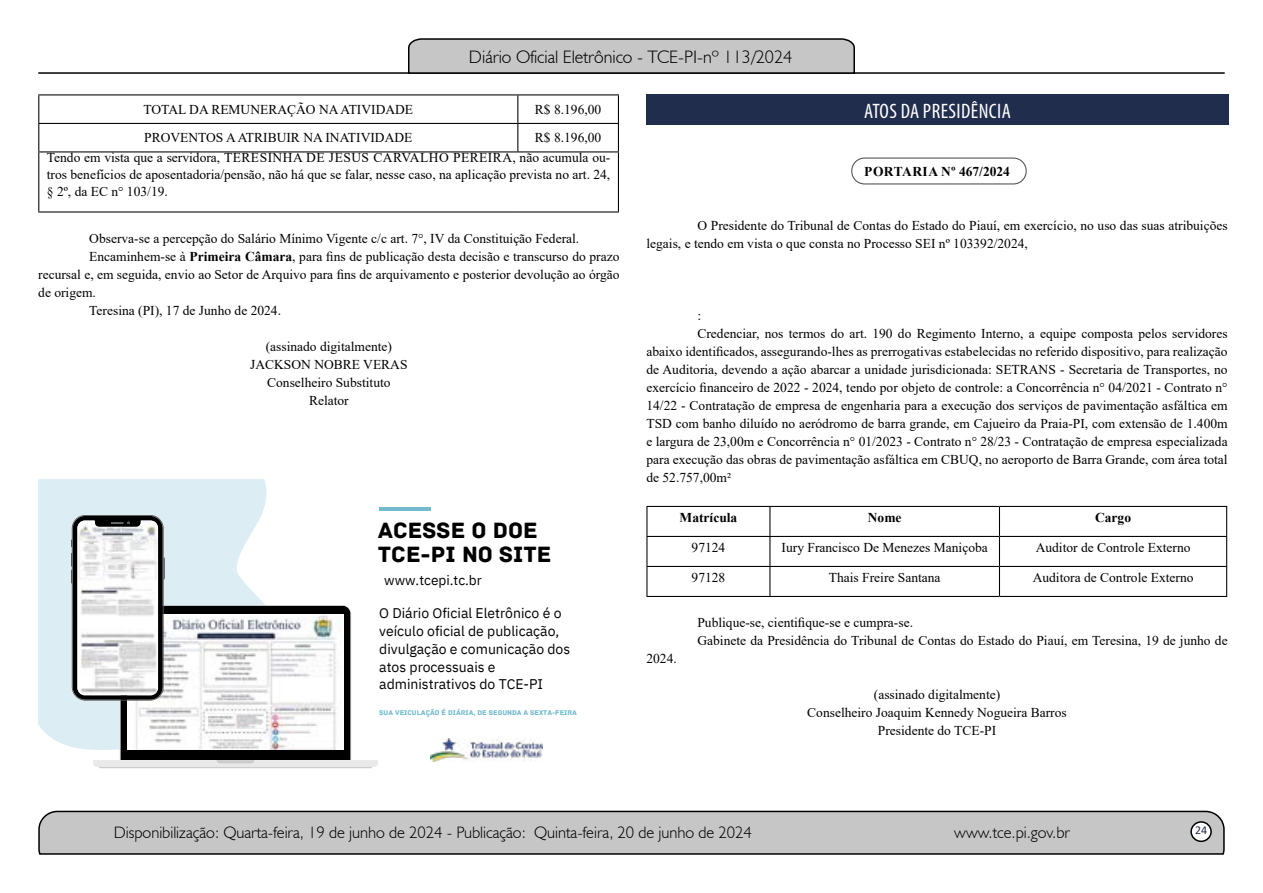
<style>
.page{position:relative;width:1263px;height:893px;background:#fff}
.page>*{position:absolute;margin:0;border:0;box-sizing:border-box;transform-origin:0 0}
.t1{font:23.25px/24.3px "Archive";color:#000}
.t2{font:condensed 21px "Myriad Pro";letter-spacing:.02em;color:#fff}
.t3{font:300 18px "Humanist 521 BT";color:#000}
.t4{font:300 16.5px "Humanist 521 BT";color:#000}
.t5{font:13.95px/17.7px "IBM Plex Sans";color:#000}
.t6{font:13.65px "IBM Plex Sans";color:#000}
.t7{font:13.5px/18px "Times New Roman";color:#000}
.t8{font:700 13.5px "Times New Roman";color:#000}
.t9{font:12px "Calibri";color:#212d4c}
.t10{font:7.2px "Archive";color:#72bbce}
.s1{font-weight:700}
</style>
<div class="page">
<svg style="left:38px;top:810px;width:1187px;height:45px;background:#b9b9b9"></svg>
<div style="left:1191px;top:822px;width:20px;height:19px;background:#fff;border-radius:50%"></div>
<div style="left:1190px;top:821px;width:22px;height:21px;border:2px solid #000;border-radius:50%"></div>
<hr style="left:38px;top:72px;width:1187px;height:2px;background:#000">
<svg style="left:407px;top:38px;width:449px;height:36px;background:#b4b4b4"></svg>
<div style="left:646px;top:94px;width:582px;height:31px;background:#212d4c"></div>
<hr style="left:646px;top:506px;width:124px;height:1px;background:#000">
<hr style="left:770px;top:506px;width:229px;height:1px;background:#000">
<hr style="left:999px;top:506px;width:228px;height:1px;background:#000">
<hr style="left:646px;top:536px;width:124px;height:1px;background:#000">
<hr style="left:770px;top:536px;width:229px;height:1px;background:#000">
<hr style="left:999px;top:536px;width:228px;height:1px;background:#000">
<hr style="left:646px;top:566px;width:124px;height:1px;background:#000">
<svg style="left:646px;top:507px;width:1px;height:89px"></svg>
<hr style="left:770px;top:566px;width:229px;height:1px;background:#000">
<svg style="left:769px;top:507px;width:1px;height:89px"></svg>
<hr style="left:999px;top:566px;width:228px;height:1px;background:#000">
<svg style="left:999px;top:507px;width:1px;height:89px"></svg>
<svg style="left:1226px;top:507px;width:1px;height:89px"></svg>
<hr style="left:646px;top:596px;width:124px;height:1px;background:#000">
<hr style="left:770px;top:596px;width:229px;height:1px;background:#000">
<hr style="left:999px;top:596px;width:228px;height:1px;background:#000">
<div style="left:851px;top:158px;width:176px;height:27px;border:1px solid #575756;border-radius:13px"></div>
<hr style="left:38px;top:94px;width:480px;height:1px;background:#000">
<hr style="left:518px;top:94px;width:101px;height:1px;background:#000">
<hr style="left:38px;top:123px;width:480px;height:1px;background:#000">
<svg style="left:38px;top:95px;width:1px;height:56px"></svg>
<hr style="left:518px;top:123px;width:101px;height:1px;background:#000">
<svg style="left:517px;top:95px;width:1px;height:56px"></svg>
<svg style="left:618px;top:95px;width:1px;height:56px"></svg>
<hr style="left:38px;top:151px;width:480px;height:1px;background:#000">
<hr style="left:38px;top:152px;width:1px;height:59px;background:#000">
<hr style="left:518px;top:151px;width:101px;height:1px;background:#000">
<hr style="left:618px;top:152px;width:1px;height:59px;background:#000">
<hr style="left:38px;top:211px;width:480px;height:2px;background:#000">
<hr style="left:518px;top:211px;width:101px;height:2px;background:#000">
<div style="left:38px;top:479px;width:229px;height:268px;background:#dceef3"></div>
<svg style="left:71px;top:515px;width:301px;height:253px"></svg>
<hr style="left:379px;top:508px;width:51px;height:3px;background:#72bbce">
<img style="left:430px;top:738px;width:112px;height:23px">
<img style="left:208px;top:714px;width:55px;height:14px">
<img style="left:109px;top:565px;width:18px;height:5px">
<h3 class="t3" style="left:469px;top:46px;width:325px">Diário Oficial Eletrônico - TCE-PI-nº 113/2024</h3>
<p class="t7" style="left:143px;top:100px;width:271px">TOTAL DA REMUNERAÇÃO NA ATIVIDADE</p>
<p class="t7" style="left:535px;top:100px;width:68px">R$ 8.196,00</p>
<p class="t7" style="left:144px;top:128px;width:270px">PROVENTOS A ATRIBUIR NA INATIVIDADE</p>
<p class="t7" style="left:47px;top:128px;width:565px;line-height:19.5px;text-indent:488px">R$ 8.196,00<br>Tendo em vista que a servidora, TERESINHA DE JESUS CARVALHO PEREIRA, não acumula ou-</p>
<p class="t7" style="left:47px;top:166px;width:565px;line-height:17.2px">tros benefícios de aposentadoria/pensão, não há que se falar, nesse caso, na aplicação prevista no art. 24, § 2º, da EC n° 103/19.</p>
<p class="t7" style="left:89px;top:229px;width:491px">Observa-se a percepção do Salário Mínimo Vigente c/c art. 7°, IV da Constituição Federal.</p>
<p class="t7" style="left:89px;top:247px;width:532px">Encaminhem-se à <span class="s1">Primeira Câmara</span>, para fins de publicação desta decisão e transcurso do prazo</p>
<p class="t7" style="left:38px;top:265px;width:583px">recursal e, em seguida, envio ao Setor de Arquivo para fins de arquivamento e posterior devolução ao órgão</p>
<p class="t7" style="left:38px;top:283px;width:59px">de origem.</p>
<p class="t7" style="left:89px;top:301px;width:193px">Teresina (PI), 17 de Junho de 2024.</p>
<p class="t7" style="left:250px;top:337px;width:159px;text-align:center">(assinado digitalmente)<br>JACKSON NOBRE VERAS<br>Conselheiro Substituto<br>Relator</p>
<h1 class="t1" style="left:378px;top:518px;width:175px">ACESSE O DOE<br>TCE-PI NO SITE</h1>
<p class="t6" style="left:384px;top:570px;width:99px">www.tcepi.tc.br</p>
<p class="t5" style="left:379px;top:603px;width:193px">O Diário Oficial Eletrônico é o veículo oficial de publicação, divulgação e comunicação dos atos processuais e administrativos do TCE-PI</p>
<p class="t10" style="left:379px;top:708px;width:199px">SUA VEICULAÇÃO É DIÁRIA, DE SEGUNDA A SEXTA-FEIRA</p>
<h2 class="t2" style="left:864px;top:98px;width:148px">ATOS DA PRESIDÊNCIA</h2>
<p class="t8" style="left:864px;top:162px;width:147px">PORTARIA Nº 467/2024</p>
<p class="t7" style="left:646px;top:216px;width:583px;text-indent:51px">O Presidente do Tribunal de Contas do Estado do Piauí, em exercício, no uso das suas atribuições legais, e tendo em vista o que consta no Processo SEI nº 103392/2024,</p>
<p class="t7" style="left:697px;top:306px;width:5px">:</p>
<p class="t7" style="left:697px;top:324px;width:532px">Credenciar, nos termos do art. 190 do Regimento Interno, a equipe composta pelos servidores</p>
<p class="t7" style="left:646px;top:342px;width:583px">abaixo identificados, assegurando-lhes as prerrogativas estabelecidas no referido dispositivo, para realização</p>
<p class="t7" style="left:646px;top:360px;width:583px">de Auditoria, devendo a ação abarcar a unidade jurisdicionada: SETRANS - Secretaria de Transportes, no</p>
<p class="t7" style="left:646px;top:378px;width:583px">exercício financeiro de 2022 - 2024, tendo por objeto de controle: a Concorrência n° 04/2021 - Contrato n°</p>
<p class="t7" style="left:646px;top:396px;width:583px">14/22 - Contratação de empresa de engenharia para a execução dos serviços de pavimentação asfáltica em</p>
<p class="t7" style="left:646px;top:414px;width:583px">TSD com banho diluído no aeródromo de barra grande, em Cajueiro da Praia-PI, com extensão de 1.400m</p>
<p class="t7" style="left:646px;top:432px;width:583px">e largura de 23,00m e Concorrência n° 01/2023 - Contrato n° 28/23 - Contratação de empresa especializada</p>
<p class="t7" style="left:646px;top:450px;width:583px">para execução das obras de pavimentação asfáltica em CBUQ, no aeroporto de Barra Grande, com área total</p>
<p class="t7" style="left:646px;top:468px;width:86px">de 52.757,00m²</p>
<p class="t8" style="left:680px;top:507px;width:59px">Matrícula</p>
<p class="t8" style="left:868px;top:507px;width:35px">Nome</p>
<p class="t8" style="left:1095px;top:507px;width:37px">Cargo</p>
<p class="t7" style="left:692px;top:538px;width:35px">97124</p>
<p class="t7" style="left:782px;top:538px;width:208px">Iury Francisco De Menezes Maniçoba</p>
<p class="t7" style="left:1036px;top:538px;width:156px">Auditor de Controle Externo</p>
<p class="t7" style="left:692px;top:568px;width:35px">97128</p>
<p class="t7" style="left:829px;top:568px;width:113px">Thais Freire Santana</p>
<p class="t7" style="left:1033px;top:568px;width:162px">Auditora de Controle Externo</p>
<p class="t7" style="left:697px;top:613px;width:532px">Publique-se, cientifique-se e cumpra-se.<br>Gabinete da Presidência do Tribunal de Contas do Estado do Piauí, em Teresina, 19 de junho de</p>
<p class="t7" style="left:646px;top:649px;width:32px">2024.</p>
<p class="t7" style="left:807px;top:685px;width:261px;text-align:center">(assinado digitalmente)<br>Conselheiro Joaquim Kennedy Nogueira Barros<br>Presidente do TCE-PI</p>
<p class="t4" style="left:114px;top:822px;width:640px">Disponibilização: Quarta-feira, 19 de junho de 2024 - Publicação: Quinta-feira, 20 de junho de 2024</p>
<p class="t4" style="left:954px;top:822px;width:117px">www.tce.pi.gov.br</p>
<p class="t9" style="left:1195px;top:821px;width:14px">24</p>
</div>
